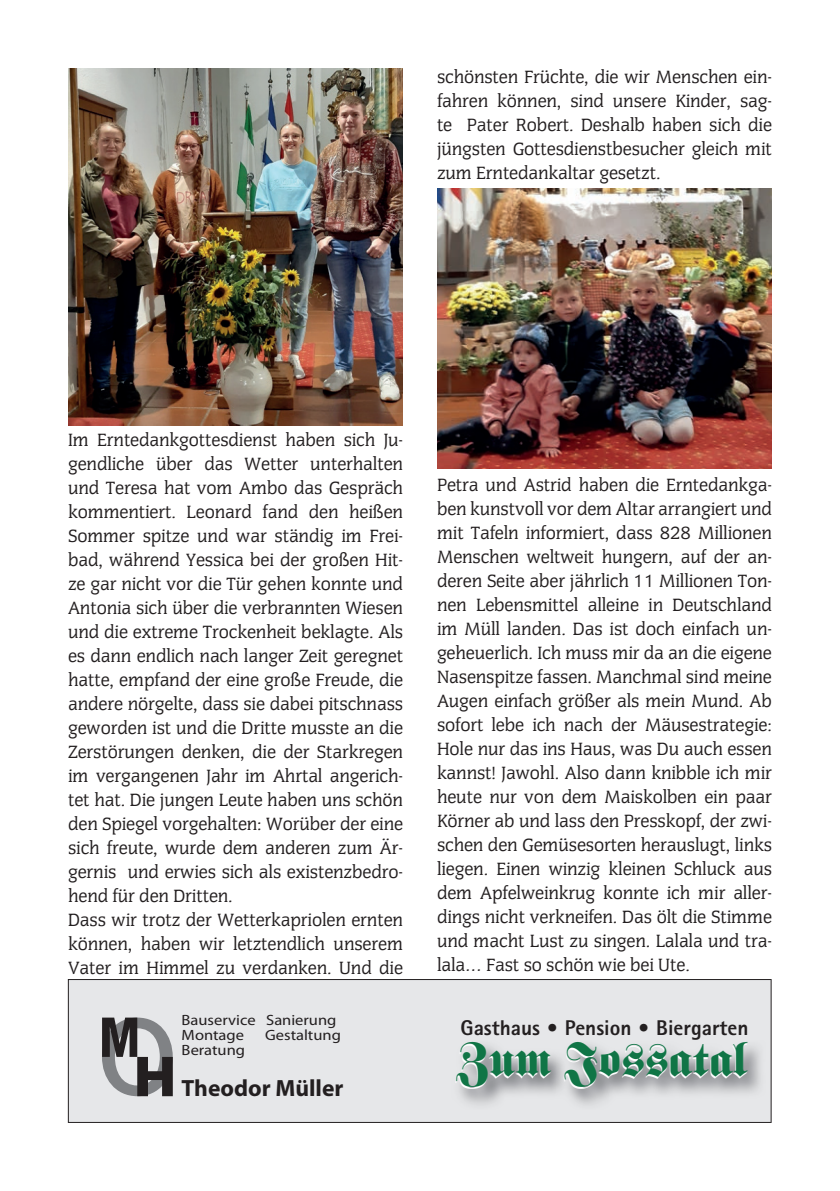
<style>
.page{position:relative;width:840px;height:1191px;background:#fff}
.page>*{position:absolute;margin:0;border:0;box-sizing:border-box;transform-origin:0 0}
.t1{font:47.4px "Fette Fraktur";color:#107546}
.t2{font:700 23.6px "Myriad";color:#231f20}
.t3{font:800 21.4px "Rotis Sans Serif";color:#231f20}
.t4{font:20px/24px "Cg Congress";color:#231f20;text-align:justify}
.t5{font:15px/15px "Distant Galaxy";color:#231f20;scale:1.11 1}
</style>
<div class="page">
<div style="left:68px;top:979px;width:703px;height:144px;background:#e6e7e9"></div>
<svg style="left:102px;top:1017px;width:71px;height:79px;background:#838385"></svg>
<img style="left:451px;top:1040px;width:314px;height:69px">
<img style="left:68px;top:68px;width:335px;height:357px">
<img style="left:437px;top:188px;width:334px;height:281px">
<p class="t4" style="left:437px;top:64px;width:336px">schönsten Früchte, die wir Menschen ein&shy;fahren können, sind unsere Kinder, sag&shy;te Pater Robert. Deshalb haben sich die jüngsten Gottesdienstbesucher gleich mit zum Erntedankaltar gesetzt.</p>
<p class="t4" style="left:68px;top:427px;width:336px;text-align:left">Im Erntedankgottesdienst haben sich Ju&shy;gendliche über das Wetter unterhalten und Teresa hat vom Ambo das Gespräch kommentiert. Leonard fand den heißen Sommer spitze und war ständig im Frei&shy;bad, während Yessica bei der großen Hit&shy;ze gar nicht vor die Tür gehen konnte und Antonia sich über die verbrannten Wiesen und die extreme Trockenheit beklagte. Als es dann endlich nach langer Zeit geregnet hatte, empfand der eine große Freude, die andere nörgelte, dass sie dabei pitschnass geworden ist und die Dritte musste an die Zerstörungen denken, die der Starkregen im vergangenen Jahr im Ahrtal angerich&shy;tet hat. Die jungen Leute haben uns schön den Spiegel vorgehalten: Worüber der eine sich freute, wurde dem anderen zum Är&shy;gernis und erwies sich als existenzbedro&shy;hend für den Dritten.<br>Dass wir trotz der Wetterkapriolen ernten können, haben wir letztendlich unserem Vater im Himmel zu verdanken. Und die</p>
<p class="t4" style="left:437px;top:472px;width:336px">Petra und Astrid haben die Erntedankga&shy;ben kunstvoll vor dem Altar arrangiert und mit Tafeln informiert, dass 828 Millionen Menschen weltweit hungern, auf der an&shy;deren Seite aber jährlich 11 Millionen Ton&shy;nen Lebensmittel alleine in Deutschland im Müll landen. Das ist doch einfach un&shy;geheuerlich. Ich muss mir da an die eigene Nasenspitze fassen. Manchmal sind meine Augen einfach größer als mein Mund. Ab sofort lebe ich nach der Mäusestrategie:<br>Hole nur das ins Haus, was Du auch essen kannst! Jawohl. Also dann knibble ich mir heute nur von dem Maiskolben ein paar Körner ab und lass den Presskopf, der zwi&shy;schen den Gemüsesorten herauslugt, links liegen. Einen winzig kleinen Schluck aus dem Apfelweinkrug konnte ich mir aller&shy;dings nicht verkneifen. Das ölt die Stimme und macht Lust zu singen. Lalala und tra&shy;lala… Fast so schön wie bei Ute.</p>
<p class="t5" style="left:181px;top:1012px;width:141px">Bauservice Sanierung<br>Montage</p>
<p class="t3" style="left:460px;top:1013px;width:289px">Gasthaus • Pension • Biergarten</p>
<p class="t5" style="left:265px;top:1027px;width:70px">Gestaltung</p>
<p class="t5" style="left:181px;top:1042px;width:59px">Beratung</p>
<h1 class="t1" style="left:459px;top:1032px;width:288px">Zum Jossatal</h1>
<p class="t2" style="left:181px;top:1076px;width:163px">Theodor Müller</p>
</div>
